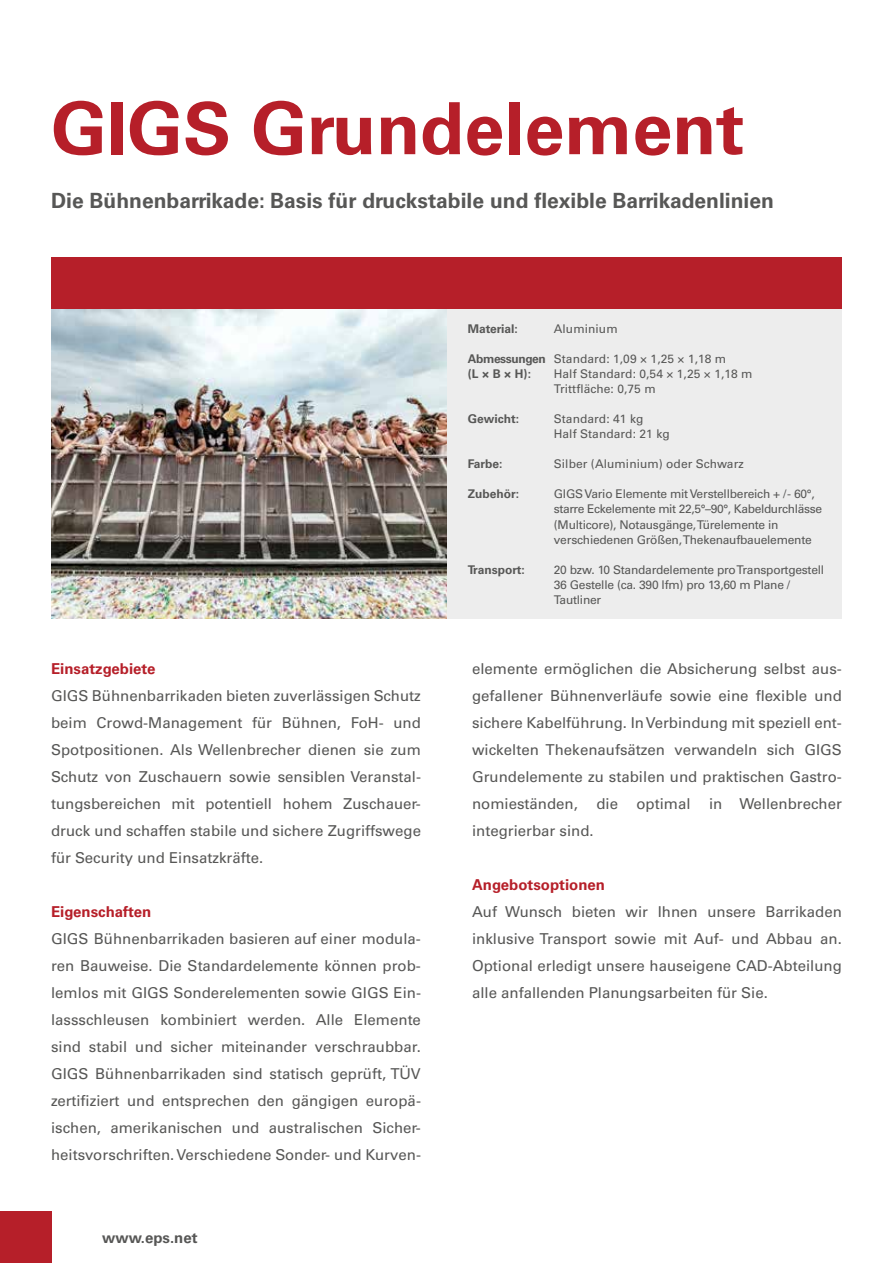
<style>
.page{position:relative;width:893px;height:1263px;background:#fff}
.page>*{position:absolute;margin:0;border:0;box-sizing:border-box;transform-origin:0 0}
.t1{font:700 72px "Univers LTCYR 65";color:#b61f29}
.t2{font:700 21px "Univers LTCYR 65";color:#575756}
.t3{font:15px/27px "Univers LTCYR 55 Roman";color:#575756;text-align:justify}
.t4{font:700 15px "Univers LTCYR 65";color:#b61f29}
.t5{font:700 15px "Univers LTCYR 65";color:#575756}
.t6{font:12px/15px "Univers LTCYR 55 Roman";letter-spacing:-.02em;color:#575756}
.t7{font:12px/15px "Univers LTCYR 55 Roman";letter-spacing:.005em;color:#575756}
.t8{font:700 12px "Univers LTCYR 65";color:#575756}
.t9{font:700 12px/15px "Univers LTCYR 65";letter-spacing:-.03em;color:#575756}
</style>
<div class="page">
<div style="left:446px;top:257px;width:396px;height:362px;background:#ededed"></div>
<img style="left:51px;top:308px;width:395px;height:311px">
<div style="left:51px;top:257px;width:791px;height:51px;background:#b61f29"></div>
<div style="left:0;top:1212px;width:51px;height:51px;background:#b61f29"></div>
<h1 class="t1" style="left:51px;top:78px;width:695px">GIGS Grundelement</h1>
<h2 class="t2" style="left:51px;top:185px;width:724px">Die Bühnenbarrikade: Basis für druckstabile und flexible Barrikadenlinien</h2>
<p class="t4" style="left:51px;top:658px;width:106px">Einsatzgebiete</p>
<p class="t3" style="left:51px;top:682px;width:371px">GIGS Bühnenbarrikaden bieten zuverlässigen Schutz beim Crowd-Management für Bühnen, FoH- und Spotpositionen. Als Wellenbrecher dienen sie zum Schutz von Zuschauern sowie sensiblen Veranstal&shy;tungsbereichen mit potentiell hohem Zuschauer&shy;druck und schaffen stabile und sichere Zugriffswege für Security und Einsatzkräfte.</p>
<p class="t4" style="left:51px;top:901px;width:102px">Eigenschaften</p>
<p class="t3" style="left:51px;top:925px;width:371px">GIGS Bühnenbarrikaden basieren auf einer modula&shy;ren Bauweise. Die Standardelemente können prob&shy;lemlos mit GIGS Sonderelementen sowie GIGS Ein&shy;lassschleusen kombiniert werden. Alle Elemente sind stabil und sicher miteinander verschraubbar.<br>GIGS Bühnenbarrikaden sind statisch geprüft, TÜV zertifiziert und entsprechen den gängigen europä&shy;ischen, amerikanischen und australischen Sicher&shy;heitsvorschriften. Verschiedene Sonder- und Kurven-</p>
<p class="t5" style="left:102px;top:1227px;width:97px">www.eps.net</p>
<p class="t8" style="left:468px;top:321px;width:51px">Material:</p>
<p class="t9" style="left:468px;top:351px;width:80px">Abmessungen (L × B × H):</p>
<p class="t8" style="left:468px;top:411px;width:53px">Gewicht:</p>
<p class="t8" style="left:468px;top:456px;width:36px">Farbe:</p>
<p class="t8" style="left:468px;top:486px;width:53px">Zubehör:</p>
<p class="t8" style="left:468px;top:561px;width:59px">Transport:</p>
<p class="t7" style="left:554px;top:321px;width:65px">Aluminium</p>
<p class="t7" style="left:554px;top:351px;width:200px">Standard: 1,09 × 1,25 × 1,18 m<br>Half Standard: 0,54 × 1,25 × 1,18 m<br>Trittfläche: 0,75 m</p>
<p class="t7" style="left:554px;top:411px;width:118px">Standard: 41 kg<br>Half Standard: 21 kg</p>
<p class="t7" style="left:554px;top:456px;width:191px">Silber (Aluminium) oder Schwarz</p>
<p class="t6" style="left:554px;top:486px;width:270px">GIGS Vario Elemente mit Verstellbereich + / - 60°, starre Eckelemente mit 22,5°–90°, Kabeldurchlässe (Multicore), Notausgänge, Türelemente in verschiedenen Größen, Thekenaufbauelemente</p>
<p class="t6" style="left:554px;top:561px;width:272px">20 bzw. 10 Standardelemente pro Transportgestell<br>36 Gestelle (ca. 390 lfm) pro 13,60 m Plane /<br>Tautliner</p>
<p class="t3" style="left:472px;top:655px;width:371px">elemente ermöglichen die Absicherung selbst aus&shy;gefallener Bühnenverläufe sowie eine flexible und sichere Kabelführung. In Verbindung mit speziell ent&shy;wickelten Thekenaufsätzen verwandeln sich GIGS Grundelemente zu stabilen und praktischen Gastro&shy;nomieständen, die optimal in Wellenbrecher integrierbar sind.</p>
<p class="t4" style="left:472px;top:874px;width:135px">Angebotsoptionen</p>
<p class="t3" style="left:472px;top:898px;width:371px">Auf Wunsch bieten wir Ihnen unsere Barrikaden inklusive Transport sowie mit Auf- und Abbau an.<br>Optional erledigt unsere hauseigene CAD-Abteilung alle anfallenden Planungsarbeiten für Sie.</p>
</div>
